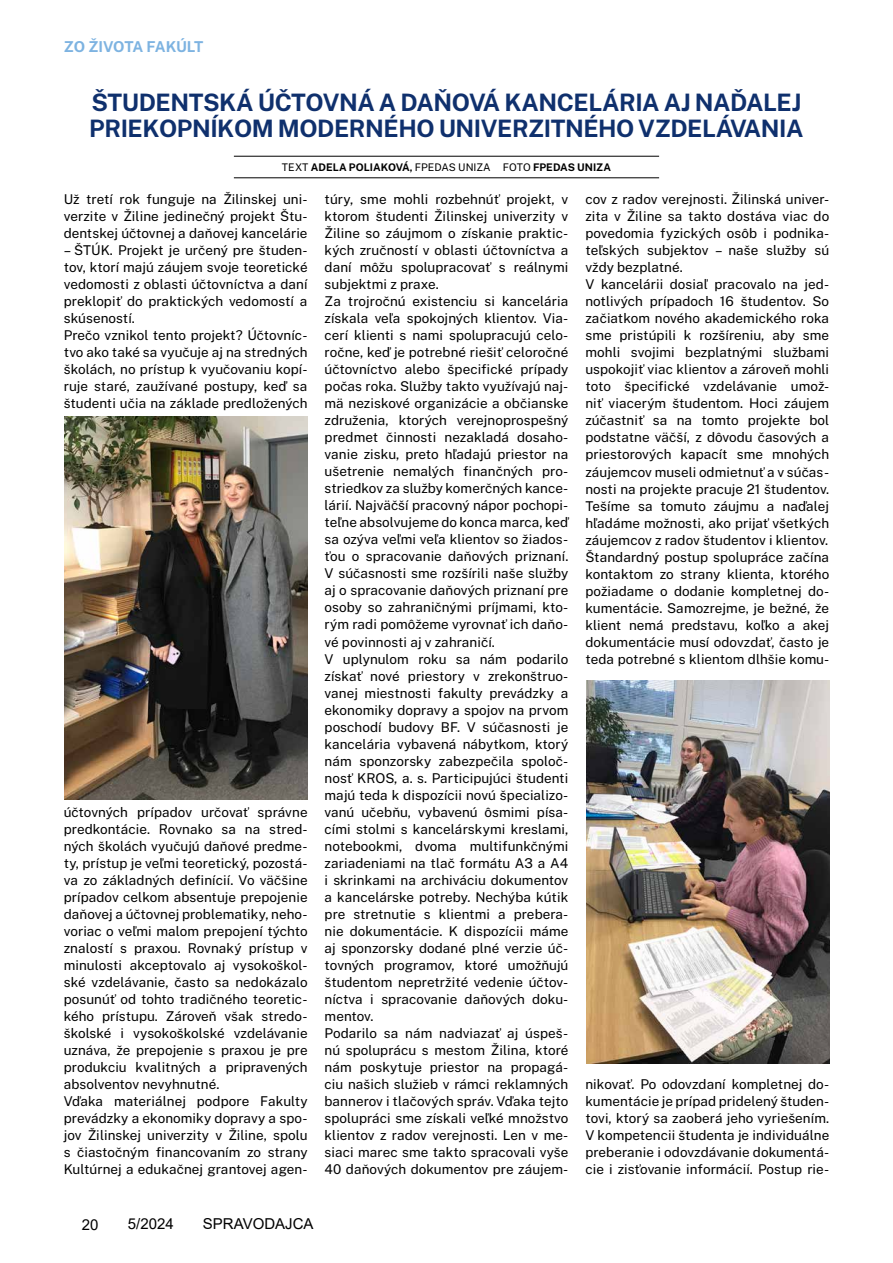
<style>
.page{position:relative;width:893px;height:1263px;background:#fff}
.page>*{position:absolute;margin:0;border:0;box-sizing:border-box;transform-origin:0 0}
.t1{font:700 24px/25.5px "Public Sans";letter-spacing:-.02em;color:#0f306d}
.t2{font:15px "Arial";color:#000}
.t3{font:700 15px "Public Sans";color:#7db3e1}
.t4{font:13.5px/17px "Public Sans";letter-spacing:.005em;color:#000}
.t5{font:700 10.5px "Public Sans";color:#000}
.s1{font-weight:400}
</style>
<div class="page">
<hr style="left:234px;top:156px;width:425px;height:1px;background:#000">
<hr style="left:234px;top:177px;width:425px;height:1px;background:#000">
<img style="left:586px;top:680px;width:243px;height:383px">
<img style="left:64px;top:417px;width:244px;height:382px">
<p class="t3" style="left:64px;top:36px;width:141px">ZO ŽIVOTA FAKÚLT</p>
<h1 class="t1" style="left:89px;top:88px;width:716px">ŠTUDENTSKÁ ÚČTOVNÁ A DAŇOVÁ KANCELÁRIA AJ NAĎALEJ<br>PRIEKOPNÍKOM MODERNÉHO UNIVERZITNÉHO VZDELÁVANIA</h1>
<p class="t5" style="left:282px;top:160px;width:331px"><span class="s1">TEXT</span> ADELA POLIAKOVÁ, <span class="s1">FPEDAS UNIZA FOTO</span> FPEDAS UNIZA</p>
<p class="t4" style="left:64px;top:190px;width:245px;text-align:justify">Už tretí rok funguje na Žilinskej uni&shy;verzite v Žiline jedinečný projekt Štu&shy;dentskej účtovnej a daňovej kancelárie</p>
<p class="t4" style="left:64px;top:241px;width:245px">– ŠTÚK. Projekt je určený pre študen&shy;tov, ktorí majú záujem svoje teoretické vedomosti z oblasti účtovníctva a daní preklopiť do praktických vedomostí a skúseností.<br>Prečo vznikol tento projekt? Účtovníc&shy;tvo ako také sa vyučuje aj na stredných školách, no prístup k vyučovaniu kopí&shy;ruje staré, zaužívané postupy, keď sa študenti učia na základe predložených</p>
<p class="t4" style="left:325px;top:190px;width:245px">túry, sme mohli rozbehnúť projekt, v ktorom študenti Žilinskej univerzity v Žiline so záujmom o získanie praktic&shy;kých zručností v oblasti účtovníctva a daní môžu spolupracovať s reálnymi subjektmi z praxe.<br>Za trojročnú existenciu si kancelária získala veľa spokojných klientov. Via&shy;cerí klienti s nami spolupracujú celo&shy;ročne, keď je potrebné riešiť celoročné účtovníctvo alebo špecifické prípady počas roka. Služby takto využívajú naj&shy;mä neziskové organizácie a občianske združenia, ktorých verejnoprospešný predmet činnosti nezakladá dosaho&shy;vanie zisku, preto hľadajú priestor na ušetrenie nemalých finančných pro&shy;striedkov za služby komerčných kance&shy;lárií. Najväčší pracovný nápor pochopi&shy;teľne absolvujeme do konca marca, keď sa ozýva veľmi veľa klientov so žiados&shy;ťou o spracovanie daňových priznaní.<br>V súčasnosti sme rozšírili naše služby aj o spracovanie daňových priznaní pre osoby so zahraničnými príjmami, kto&shy;rým radi pomôžeme vyrovnať ich daňo&shy;vé povinnosti aj v zahraničí.<br>V uplynulom roku sa nám podarilo získať nové priestory v zrekonštruo&shy;vanej miestnosti fakulty prevádzky a ekonomiky dopravy a spojov na prvom poschodí budovy BF. V súčasnosti je kancelária vybavená nábytkom, ktorý nám sponzorsky zabezpečila spoloč&shy;nosť KROS, a. s. Participujúci študenti majú teda k dispozícii novú špecializo&shy;vanú učebňu, vybavenú ôsmimi písa&shy;cími stolmi s kancelárskymi kreslami, notebookmi, dvoma multifunkčnými zariadeniami na tlač formátu A3 a A4 i skrinkami na archiváciu dokumentov a kancelárske potreby. Nechýba kútik pre stretnutie s klientmi a prebera&shy;nie dokumentácie. K dispozícii máme aj sponzorsky dodané plné verzie úč&shy;tovných programov, ktoré umožňujú študentom nepretržité vedenie účtov&shy;níctva i spracovanie daňových doku&shy;mentov.<br>Podarilo sa nám nadviazať aj úspeš&shy;nú spoluprácu s mestom Žilina, ktoré nám poskytuje priestor na propagá&shy;ciu našich služieb v rámci reklamných bannerov i tlačových správ. Vďaka tejto spolupráci sme získali veľké množstvo klientov z radov verejnosti. Len v me&shy;siaci marec sme takto spracovali vyše 40 daňových dokumentov pre záujem-</p>
<p class="t4" style="left:585px;top:190px;width:245px">cov z radov verejnosti. Žilinská univer&shy;zita v Žiline sa takto dostáva viac do povedomia fyzických osôb i podnika&shy;teľských subjektov – naše služby sú vždy bezplatné.<br>V kancelárii dosiaľ pracovalo na jed&shy;notlivých prípadoch 16 študentov. So začiatkom nového akademického roka sme pristúpili k rozšíreniu, aby sme mohli svojimi bezplatnými službami uspokojiť viac klientov a zároveň mohli toto špecifické vzdelávanie umož&shy;niť viacerým študentom. Hoci záujem zúčastniť sa na tomto projekte bol podstatne väčší, z dôvodu časových a priestorových kapacít sme mnohých záujemcov museli odmietnuť a v súčas&shy;nosti na projekte pracuje 21 študentov.<br>Tešíme sa tomuto záujmu a naďalej hľadáme možnosti, ako prijať všetkých záujemcov z radov študentov i klientov.<br>Štandardný postup spolupráce začína kontaktom zo strany klienta, ktorého požiadame o dodanie kompletnej do&shy;kumentácie. Samozrejme, je bežné, že klient nemá predstavu, koľko a akej dokumentácie musí odovzdať, často je teda potrebné s klientom dlhšie komu-</p>
<p class="t4" style="left:64px;top:802px;width:245px">účtovných prípadov určovať správne predkontácie. Rovnako sa na stred&shy;ných školách vyučujú daňové predme&shy;ty, prístup je veľmi teoretický, pozostá&shy;va zo základných definícií. Vo väčšine prípadov celkom absentuje prepojenie daňovej a účtovnej problematiky, neho&shy;voriac o veľmi malom prepojení týchto znalostí s praxou. Rovnaký prístup v minulosti akceptovalo aj vysokoškol&shy;ské vzdelávanie, často sa nedokázalo posunúť od tohto tradičného teoretic&shy;kého prístupu. Zároveň však stredo&shy;školské i vysokoškolské vzdelávanie uznáva, že prepojenie s praxou je pre produkciu kvalitných a pripravených absolventov nevyhnutné.<br>Vďaka materiálnej podpore Fakulty prevádzky a ekonomiky dopravy a spo&shy;jov Žilinskej univerzity v Žiline, spolu s čiastočným financovaním zo strany Kultúrnej a edukačnej grantovej agen-</p>
<p class="t4" style="left:585px;top:1075px;width:245px;text-align:justify">nikovať. Po odovzdaní kompletnej do&shy;kumentácie je prípad pridelený študen&shy;tovi, ktorý sa zaoberá jeho vyriešením.<br>V kompetencii študenta je individuálne preberanie i odovzdávanie dokumentá&shy;cie i zisťovanie informácií. Postup rie-</p>
<p class="t2" style="left:82px;top:1214px;width:18px">20</p>
<p class="t2" style="left:128px;top:1214px;width:47px">5/2024</p>
<p class="t2" style="left:203px;top:1214px;width:112px">SPRAVODAJCA</p>
</div>
